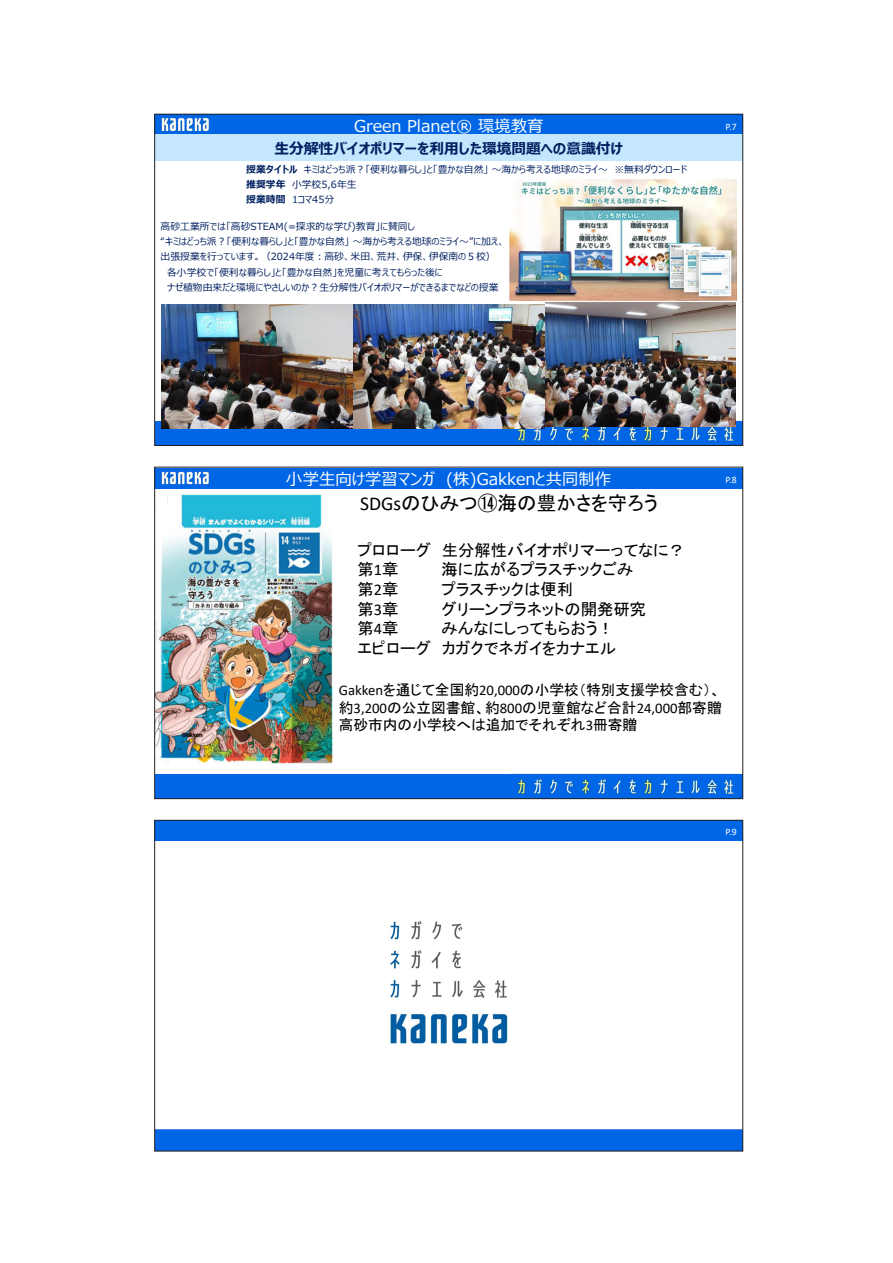
<style>
.page{position:relative;width:893px;height:1263px;background:#fff}
.page>*{position:absolute;margin:0;border:0;box-sizing:border-box;transform-origin:0 0}
.t1{font:19.65px "MS P Gothic";color:#000}
.t2{font:16.35px/19.6px "MS P Gothic";color:#000}
.t3{font:16.35px "Meiryo UI";color:#fff}
.t4{font:14.7px/17.7px "MS P Gothic";color:#000;text-align:justify}
.t5{font:700 14.7px "Meiryo UI";color:#002060}
.t6{font:9.75px/15.3px "Meiryo UI";color:#002060}
.t7{font:9.75px "Calibri";color:#fff}
.s1{font-weight:700}
.s2{font-family:"Calibri"}
</style>
<div class="page">
<div style="left:155px;top:115px;width:588px;height:20px;background:#0066e6"></div>
<div style="left:155px;top:421px;width:588px;height:24px;background:#0066e6"></div>
<img style="left:161px;top:117px;width:48px;height:15px">
<img style="left:510px;top:420px;width:231px;height:22px">
<div style="left:155px;top:134px;width:588px;height:26px;background:#c5e6ff"></div>
<img style="left:509px;top:179px;width:227px;height:121px">
<img style="left:162px;top:303px;width:574px;height:125px">
<div style="left:155px;top:468px;width:588px;height:20px;background:#0066e6"></div>
<div style="left:155px;top:774px;width:588px;height:25px;background:#0066e6"></div>
<img style="left:161px;top:471px;width:48px;height:14px">
<img style="left:510px;top:773px;width:231px;height:22px">
<img style="left:156px;top:494px;width:177px;height:270px">
<img style="left:156px;top:1130px;width:585px;height:1px">
<div style="left:155px;top:1131px;width:588px;height:20px;background:#0066e6"></div>
<div style="left:155px;top:820px;width:588px;height:21px;background:#0066e6"></div>
<img style="left:390px;top:921px;width:118px;height:123px">
<h2 class="t3" style="left:354px;top:114px;width:191px">Green Planet® 環境教育</h2>
<h3 class="t5" style="left:274px;top:139px;width:350px">⽣分解性バイオポリマーを利⽤した環境問題への意識付け</h3>
<p class="t6" style="left:246px;top:162px;width:443px"><span class="s1">授業タイトル</span> キミはどっち派︖「便利な暮らし」と「豊かな⾃然」〜海から考える地球のミライ〜 ※無料ダウンロード<span class="s1">推奨学年</span> ⼩学校5,6年⽣<br><span class="s1">授業時間</span> 1コマ45分</p>
<p class="t6" style="left:161px;top:219px;width:256px">⾼砂⼯業所では「⾼砂STEAM(=探求的な学び)教育」に賛同し</p>
<p class="t6" style="left:161px;top:234px;width:346px">“キミはどっち派︖「便利な暮らし」と「豊かな⾃然」〜海から考える地球のミライ〜”に加え、</p>
<p class="t6" style="left:161px;top:250px;width:336px">出張授業を⾏っています。（2024年度︓⾼砂、⽶⽥、荒井、伊保、伊保南の５校）</p>
<p class="t6" style="left:167px;top:265px;width:277px">各⼩学校で「便利な暮らし」と「豊かな⾃然」を児童に考えてもらった後に</p>
<p class="t6" style="left:167px;top:280px;width:333px">ナゼ植物由来だと環境にやさしいのか︖⽣分解性バイオポリマーができるまでなどの授業</p>
<p class="t7" style="left:726px;top:120px;width:13px">P.7</p>
<h2 class="t3" style="left:286px;top:467px;width:326px">⼩学⽣向け学習マンガ (株)Gakkenと共同制作</h2>
<p class="t7" style="left:726px;top:473px;width:13px">P.8</p>
<h1 class="t1" style="left:360px;top:493px;width:299px"><span class="s2">SDGs</span>のひみつ⑭海の豊かさを守ろう</h1>
<h2 class="t2" style="left:357px;top:540px;width:329px">プロローグ 生分解性バイオポリマーってなに？第<span class="s2">1</span>章</h2>
<h2 class="t2" style="left:442px;top:560px;width:193px">海に広がるプラスチックごみ</h2>
<h2 class="t2" style="left:357px;top:579px;width:42px">第<span class="s2">2</span>章</h2>
<h2 class="t2" style="left:442px;top:579px;width:133px">プラスチックは便利</h2>
<h2 class="t2" style="left:357px;top:599px;width:42px">第<span class="s2">3</span>章</h2>
<h2 class="t2" style="left:442px;top:599px;width:206px">グリーンプラネットの開発研究</h2>
<h2 class="t2" style="left:357px;top:618px;width:42px">第<span class="s2">4</span>章</h2>
<h2 class="t2" style="left:357px;top:618px;width:260px;text-align:right">みんなにしってもらおう！<br>エピローグ カガクでネガイをカナエル</h2>
<h3 class="t4" style="left:339px;top:681px;width:384px"><span class="s2">Gakken</span>を通じて全国約<span class="s2">20,000</span>の小学校（特別支援学校含む）、約<span class="s2">3,200</span>の公立図書館、約<span class="s2">800</span>の児童館など合計<span class="s2">24,000</span>部寄贈高砂市内の小学校へは追加でそれぞれ<span class="s2">3</span>冊寄贈</h3>
<p class="t7" style="left:725px;top:825px;width:13px">P.9</p>
</div>
